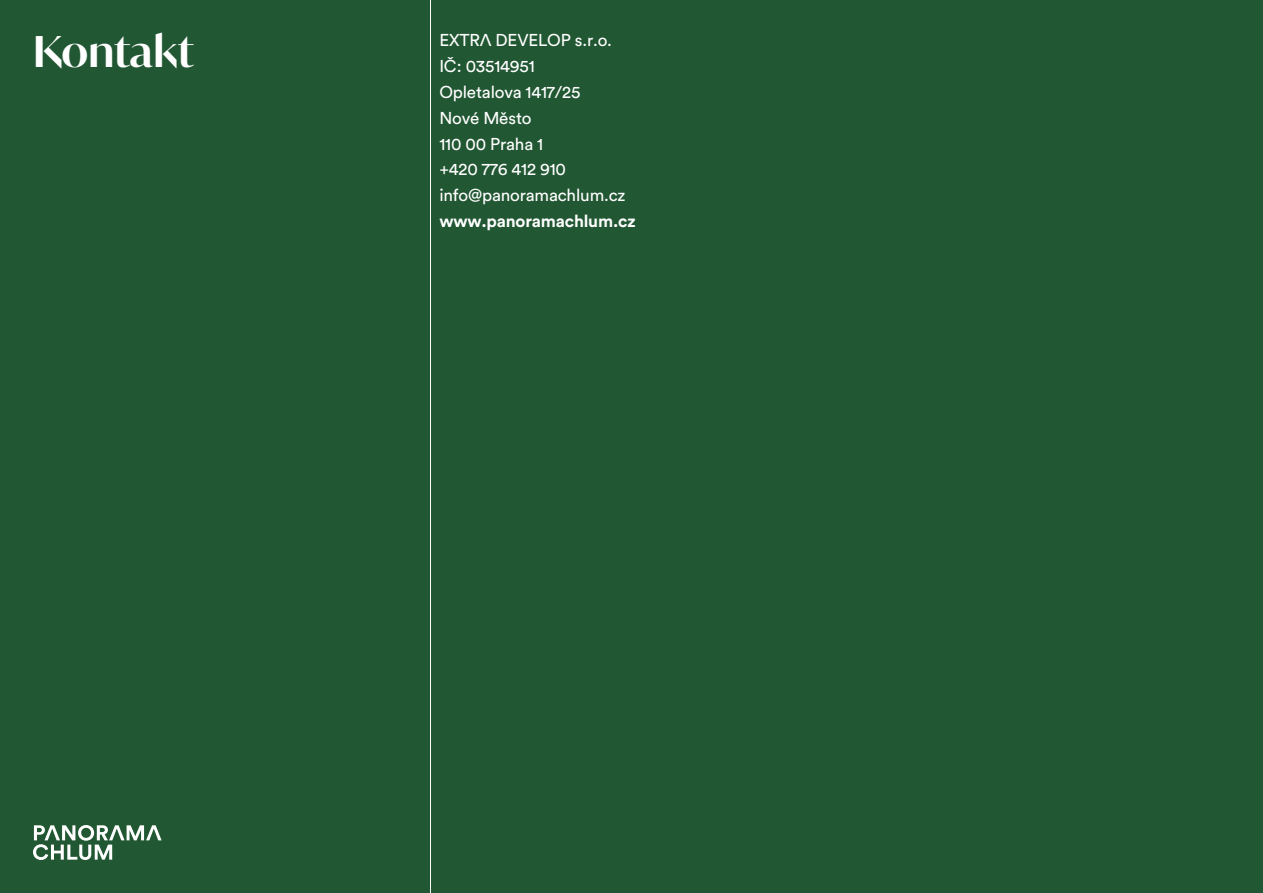
<style>
.page{position:relative;width:1263px;height:893px;background:#215732}
.page>*{position:absolute;margin:0;border:0;box-sizing:border-box;transform-origin:0 0}
.t1{font:600 42.45px "Ivy Mode";color:#fff}
.t2{font:17.1px/26px "Circular";letter-spacing:-.01em;color:#fff}
.t3{font:700 17.1px "Circular";letter-spacing:-.01em;color:#fff}
</style>
<div class="page">
<hr style="left:430px;top:0;width:1px;height:893px;background:#fff">
<svg style="left:33px;top:825px;width:129px;height:35px"></svg>
<h1 class="t1" style="left:33px;top:23px;width:162px">Kontakt</h1>
<p class="t2" style="left:439px;top:27px;width:188px">EXTRA DEVELOP s.r.o.<br>IČ: 03514951<br>Opletalova 1417/25<br>Nové Město<br>110 00 Praha 1<br>+420 776 412 910 info@panoramachlum.cz</p>
<p class="t3" style="left:439px;top:210px;width:198px">www.panoramachlum.cz</p>
</div>
